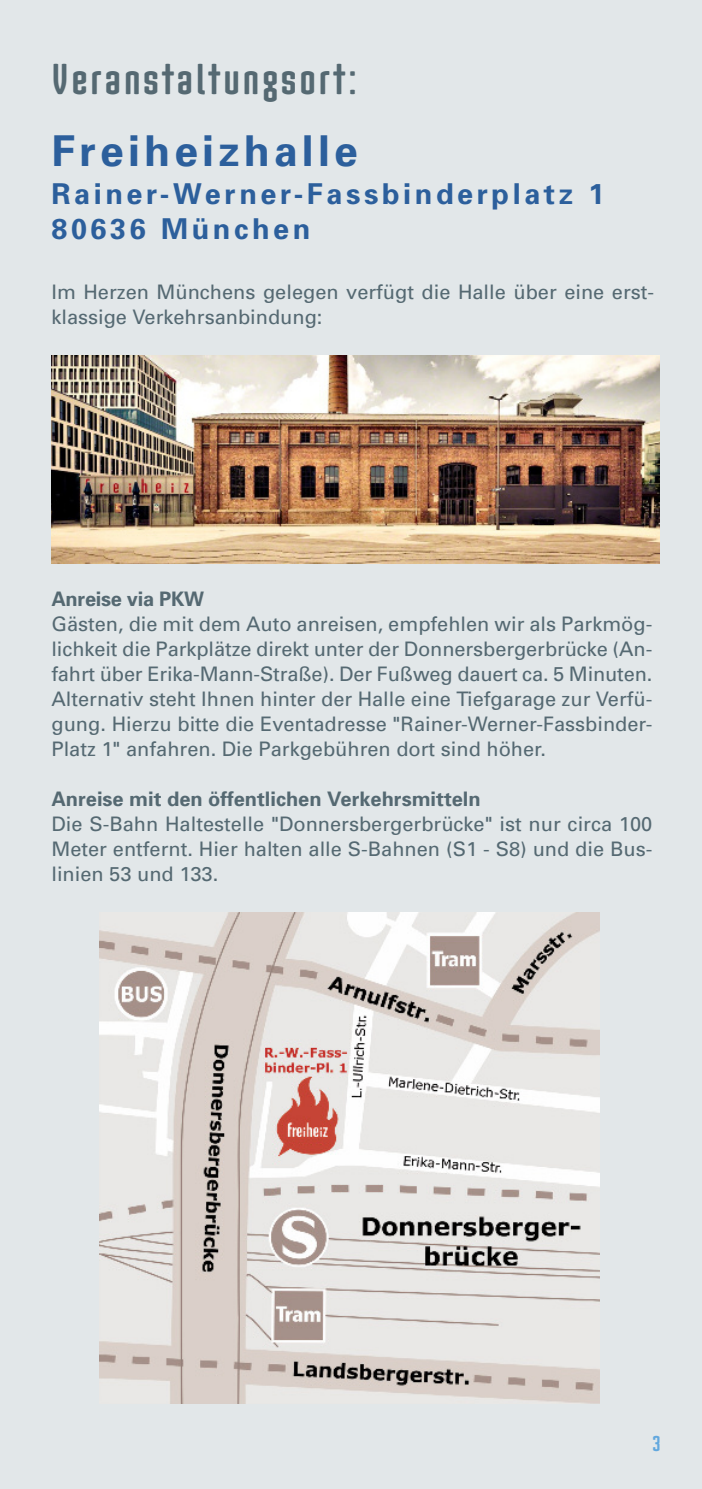
<style>
.page{position:relative;width:702px;height:1489px;background:#fff}
.page>*{position:absolute;margin:0;border:0;box-sizing:border-box;transform-origin:0 0}
.t1{font:700 45px "Nord";letter-spacing:.05em;color:#556972}
.t2{font:700 42.5px "Univers";letter-spacing:.1em;color:#2c5f9c}
.t3{font:700 28.75px/35px "Univers";letter-spacing:.125em;color:#2c5f9c}
.t4{font:700 22.5px "Nord";color:#62a8de}
.t5{font:20px/25px "Univers";color:#556972;text-align:justify}
.t6{font:700 20px "Univers";color:#556972}
</style>
<div class="page">
<div style="left:0;top:0;width:702px;height:1488px;background:#e2e7e9"></div>
<img style="left:51px;top:356px;width:608px;height:208px">
<img style="left:100px;top:912px;width:499px;height:491px">
<h1 class="t1" style="left:51px;top:38px;width:307px">Veranstaltungsort:</h1>
<h2 class="t2" style="left:51px;top:135px;width:308px">Freiheizhalle</h2>
<h3 class="t3" style="left:51px;top:179px;width:554px">Rainer-Werner-Fassbinderplatz 1<br>80636 München</h3>
<p class="t5" style="left:51px;top:282px;width:604px">Im Herzen Münchens gelegen verfügt die Halle über eine erst&shy;klassige Verkehrsanbindung:</p>
<p class="t6" style="left:51px;top:591px;width:154px">Anreise via PKW</p>
<p class="t5" style="left:51px;top:613px;width:602px">Gästen, die mit dem Auto anreisen, empfehlen wir als Parkmög&shy;lichkeit die Parkplätze direkt unter der Donnersbergerbrücke (An&shy;fahrt über Erika-Mann-Straße). Der Fußweg dauert ca. 5 Minuten.<br>Alternativ steht Ihnen hinter der Halle eine Tiefgarage zur Verfü&shy;gung. Hierzu bitte die Eventadresse "Rainer-Werner-Fassbinder-Platz 1" anfahren. Die Parkgebühren dort sind höher.</p>
<p class="t6" style="left:51px;top:791px;width:430px">Anreise mit den öffentlichen Verkehrsmitteln</p>
<p class="t5" style="left:51px;top:813px;width:602px">Die S-Bahn Haltestelle "Donnersbergerbrücke" ist nur circa 100<br>Meter entfernt. Hier halten alle S-Bahnen (S1 - S8) und die Bus&shy;linien 53 und 133.</p>
<p class="t4" style="left:652px;top:1422px;width:10px">3</p>
</div>
